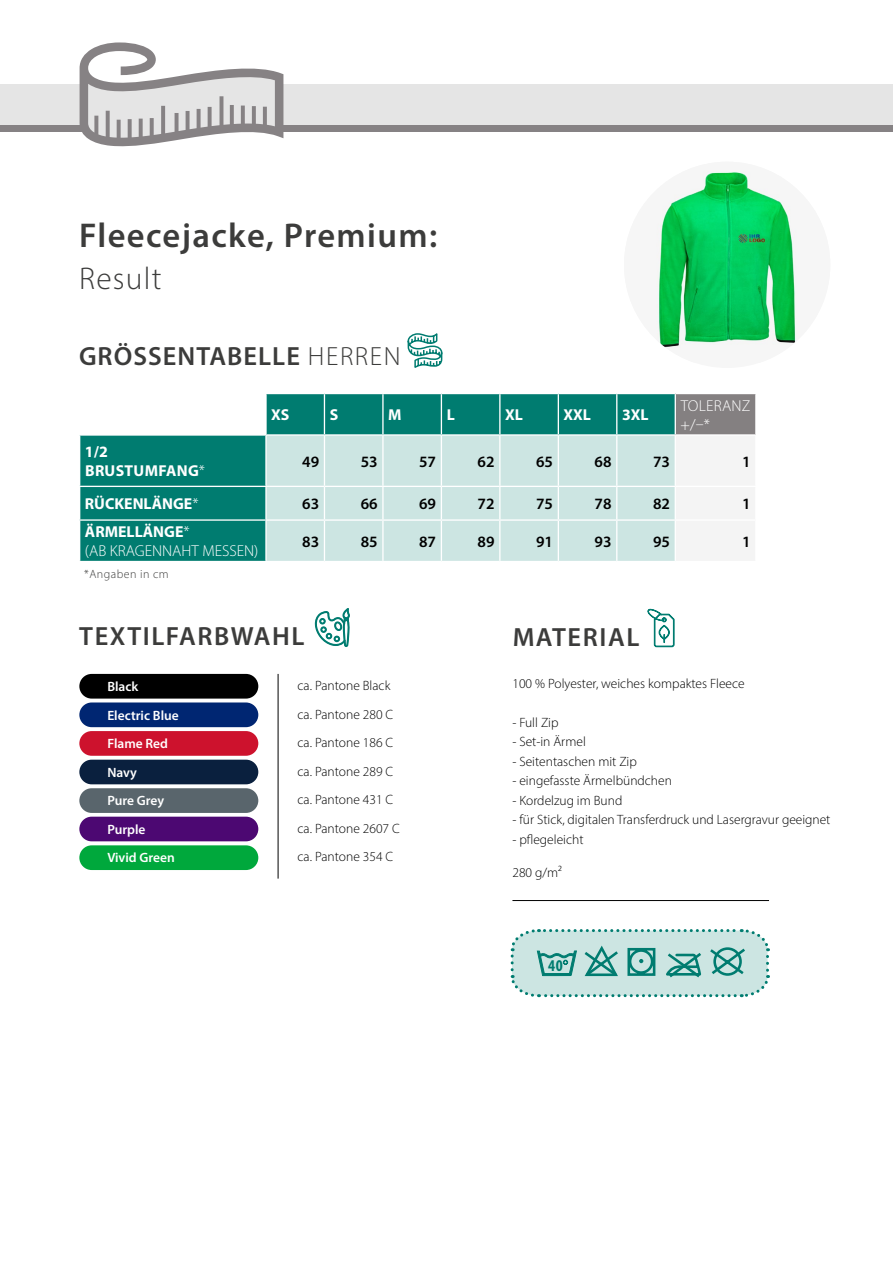
<style>
.page{position:relative;width:893px;height:1263px;background:#fff}
.page>*{position:absolute;margin:0;border:0;box-sizing:border-box;transform-origin:0 0}
.t1{font:600 34.5px "Myriad Pro";letter-spacing:.04em;color:#3c3c3b}
.t2{font:300 31.5px "Myriad Pro";letter-spacing:.04em;color:#3c3c3b}
.t3{font:600 26.4px "Myriad Pro";letter-spacing:.055em;color:#3c3c3b}
.t4{font:700 condensed 16.5px "Myriad Pro";color:#007c70}
.t5{font:600 15.9px "Myriad Pro";color:#000}
.t6{font:300 15.9px/19px "Myriad Pro";color:#fff}
.t7{font:700 15.9px "Myriad Pro";color:#fff}
.t8{font:700 15.9px/19px "Myriad Pro";letter-spacing:.02em;color:#fff}
.t9{font:300 13.5px/28.5px "Myriad Pro";color:#000}
.t10{font:600 13.5px/28.5px "Myriad Pro";color:#fff}
.t11{font:300 12px "Myriad Pro";letter-spacing:.04em;color:#3c3c3b}
.s1{font-weight:300}
.s2{font-weight:700}
</style>
<div class="page">
<svg style="left:314px;top:608px;width:36px;height:39px"></svg>
<div style="left:79px;top:845px;width:179px;height:25px;background:#00a83c;border-radius:12px"></div>
<div style="left:79px;top:817px;width:179px;height:24px;background:#4c0872;border-radius:12px"></div>
<hr style="left:278px;top:674px;width:1px;height:204px;background:#000">
<div style="left:79px;top:702px;width:179px;height:25px;background:#002672;border-radius:12px"></div>
<div style="left:79px;top:674px;width:179px;height:25px;background:#000;border-radius:12px"></div>
<div style="left:79px;top:760px;width:179px;height:24px;background:#0a203e;border-radius:12px"></div>
<div style="left:79px;top:731px;width:179px;height:25px;background:#cd122d;border-radius:12px"></div>
<div style="left:79px;top:788px;width:179px;height:25px;background:#59656c;border-radius:12px"></div>
<hr style="left:512px;top:900px;width:257px;height:1px;background:#000">
<svg style="left:647px;top:608px;width:28px;height:40px"></svg>
<svg style="left:80px;top:394px;width:595px;height:167px;fill:#007c70"></svg>
<div style="left:675px;top:393px;width:81px;height:42px;background:#848081"></div>
<div style="left:267px;top:436px;width:408px;height:125px;background:#cce5e2"></div>
<div style="left:676px;top:436px;width:79px;height:124px;background:#f4f4f4"></div>
<hr style="left:79px;top:434px;width:187px;height:2px;background:#fff">
<hr style="left:79px;top:486px;width:187px;height:1px;background:#fff">
<hr style="left:79px;top:519px;width:187px;height:2px;background:#fff">
<hr style="left:265px;top:394px;width:2px;height:40px;background:#fff">
<hr style="left:324px;top:394px;width:1px;height:40px;background:#fff">
<hr style="left:382px;top:394px;width:2px;height:40px;background:#fff">
<hr style="left:441px;top:394px;width:1px;height:40px;background:#fff">
<hr style="left:499px;top:394px;width:1px;height:40px;background:#fff">
<hr style="left:558px;top:394px;width:1px;height:40px;background:#fff">
<hr style="left:616px;top:394px;width:1px;height:40px;background:#fff">
<hr style="left:675px;top:393px;width:82px;height:1px;background:#fff">
<hr style="left:675px;top:394px;width:1px;height:40px;background:#fff">
<hr style="left:755px;top:394px;width:2px;height:40px;background:#fff">
<hr style="left:266px;top:434px;width:58px;height:2px;background:#fff">
<hr style="left:265px;top:436px;width:2px;height:50px;background:#fff">
<hr style="left:324px;top:434px;width:59px;height:2px;background:#fff">
<hr style="left:324px;top:436px;width:1px;height:50px;background:#fff">
<hr style="left:383px;top:434px;width:58px;height:2px;background:#fff">
<hr style="left:382px;top:436px;width:2px;height:50px;background:#fff">
<hr style="left:441px;top:434px;width:59px;height:2px;background:#fff">
<hr style="left:441px;top:436px;width:1px;height:50px;background:#fff">
<hr style="left:500px;top:434px;width:58px;height:2px;background:#fff">
<hr style="left:499px;top:436px;width:1px;height:50px;background:#fff">
<hr style="left:558px;top:434px;width:59px;height:2px;background:#fff">
<hr style="left:558px;top:436px;width:1px;height:50px;background:#fff">
<hr style="left:617px;top:434px;width:58px;height:2px;background:#fff">
<hr style="left:675px;top:434px;width:82px;height:2px;background:#fff">
<hr style="left:266px;top:486px;width:58px;height:1px;background:#fff">
<hr style="left:265px;top:487px;width:2px;height:32px;background:#fff">
<hr style="left:324px;top:486px;width:59px;height:1px;background:#fff">
<hr style="left:324px;top:487px;width:1px;height:32px;background:#fff">
<hr style="left:383px;top:486px;width:58px;height:1px;background:#fff">
<hr style="left:382px;top:487px;width:2px;height:32px;background:#fff">
<hr style="left:441px;top:486px;width:59px;height:1px;background:#fff">
<hr style="left:441px;top:487px;width:1px;height:32px;background:#fff">
<hr style="left:500px;top:486px;width:58px;height:1px;background:#fff">
<hr style="left:499px;top:487px;width:1px;height:32px;background:#fff">
<hr style="left:558px;top:486px;width:59px;height:1px;background:#fff">
<hr style="left:558px;top:487px;width:1px;height:32px;background:#fff">
<hr style="left:617px;top:486px;width:58px;height:1px;background:#fff">
<hr style="left:675px;top:486px;width:82px;height:1px;background:#fff">
<hr style="left:266px;top:519px;width:58px;height:2px;background:#fff">
<hr style="left:265px;top:521px;width:2px;height:40px;background:#fff">
<hr style="left:324px;top:519px;width:59px;height:2px;background:#fff">
<hr style="left:324px;top:521px;width:1px;height:40px;background:#fff">
<hr style="left:383px;top:519px;width:58px;height:2px;background:#fff">
<hr style="left:382px;top:521px;width:2px;height:40px;background:#fff">
<hr style="left:441px;top:519px;width:59px;height:2px;background:#fff">
<hr style="left:441px;top:521px;width:1px;height:40px;background:#fff">
<hr style="left:500px;top:519px;width:58px;height:2px;background:#fff">
<hr style="left:499px;top:521px;width:1px;height:40px;background:#fff">
<hr style="left:558px;top:519px;width:59px;height:2px;background:#fff">
<hr style="left:558px;top:521px;width:1px;height:40px;background:#fff">
<hr style="left:617px;top:519px;width:58px;height:2px;background:#fff">
<hr style="left:675px;top:519px;width:82px;height:2px;background:#fff">
<hr style="left:616px;top:436px;width:1px;height:50px;background:#fff">
<hr style="left:616px;top:487px;width:1px;height:32px;background:#fff">
<hr style="left:616px;top:521px;width:1px;height:40px;background:#fff">
<svg style="left:407px;top:333px;width:36px;height:35px"></svg>
<svg style="left:510px;top:929px;width:260px;height:69px;background:#b2d7d3"></svg>
<div style="left:0;top:112px;width:893px;height:20px;background:#868284"></div>
<div style="left:0;top:84px;width:893px;height:40px;background:#e5e5e5"></div>
<svg style="left:80px;top:42px;width:203px;height:105px"></svg>
<img style="left:656px;top:171px;width:140px;height:177px">
<h1 class="t1" style="left:79px;top:213px;width:360px">Fleecejacke, Premium:</h1>
<h2 class="t2" style="left:79px;top:260px;width:84px">Result</h2>
<h3 class="t3" style="left:79px;top:339px;width:323px">GRÖSSENTABELLE <span class="s1">HERREN</span></h3>
<p class="t7" style="left:271px;top:404px;width:20px">XS</p>
<p class="t7" style="left:330px;top:404px;width:10px">S</p>
<p class="t7" style="left:388px;top:404px;width:15px">M</p>
<p class="t7" style="left:447px;top:404px;width:10px">L</p>
<p class="t7" style="left:505px;top:404px;width:19px">XL</p>
<p class="t7" style="left:564px;top:404px;width:29px">XXL</p>
<p class="t7" style="left:622px;top:404px;width:28px">3XL</p>
<p class="t6" style="left:681px;top:396px;width:71px">TOLERANZ +/–*</p>
<p class="t8" style="left:85px;top:442px;width:122px">1/2<br>BRUSTUMFANG<span class="s1">*</span></p>
<p class="t5" style="left:302px;top:451px;width:18px">49</p>
<p class="t5" style="left:361px;top:451px;width:18px">53</p>
<p class="t5" style="left:419px;top:451px;width:18px">57</p>
<p class="t5" style="left:478px;top:451px;width:18px">62</p>
<p class="t5" style="left:536px;top:451px;width:18px">65</p>
<p class="t5" style="left:595px;top:451px;width:18px">68</p>
<p class="t5" style="left:653px;top:451px;width:18px">73</p>
<p class="t5" style="left:742px;top:451px;width:10px">1</p>
<p class="t7" style="left:85px;top:493px;width:115px">RÜCKENLÄNGE<span class="s1">*</span></p>
<p class="t5" style="left:302px;top:494px;width:18px">63</p>
<p class="t5" style="left:361px;top:494px;width:18px">66</p>
<p class="t5" style="left:419px;top:494px;width:18px">69</p>
<p class="t5" style="left:478px;top:494px;width:18px">72</p>
<p class="t5" style="left:536px;top:494px;width:18px">75</p>
<p class="t5" style="left:595px;top:494px;width:18px">78</p>
<p class="t5" style="left:653px;top:494px;width:18px">82</p>
<p class="t5" style="left:742px;top:494px;width:10px">1</p>
<p class="t6" style="left:85px;top:522px;width:175px"><span class="s2">ÄRMELLÄNGE</span>*<br>(AB KRAGENNAHT MESSEN)</p>
<p class="t5" style="left:302px;top:531px;width:18px">83</p>
<p class="t5" style="left:361px;top:531px;width:18px">85</p>
<p class="t5" style="left:419px;top:531px;width:18px">87</p>
<p class="t5" style="left:478px;top:531px;width:18px">89</p>
<p class="t5" style="left:536px;top:531px;width:18px">91</p>
<p class="t5" style="left:595px;top:531px;width:18px">93</p>
<p class="t5" style="left:653px;top:531px;width:18px">95</p>
<p class="t5" style="left:742px;top:531px;width:10px">1</p>
<p class="t11" style="left:84px;top:567px;width:86px">*Angaben in cm</p>
<h3 class="t3" style="left:79px;top:619px;width:227px">TEXTILFARBWAHL</h3>
<p class="t9" style="left:298px;top:671px;width:104px">ca. Pantone Black ca. Pantone 280 C ca. Pantone 186 C ca. Pantone 289 C ca. Pantone 431 C ca. Pantone 2607 C ca. Pantone 354 C</p>
<p class="t10" style="left:107px;top:672px;width:73px">Black<br>Electric Blue<br>Flame Red<br>Navy<br>Pure Grey<br>Purple<br>Vivid Green</p>
<h3 class="t3" style="left:513px;top:620px;width:128px">MATERIAL</h3>
<p class="t9" style="left:512px;top:669px;width:234px">100 % Polyester, weiches kompaktes Fleece</p>
<p class="t9" style="left:512px;top:708px;width:48px">- Full Zip</p>
<p class="t9" style="left:512px;top:727px;width:75px">- Set-in Ärmel</p>
<p class="t9" style="left:512px;top:747px;width:126px">- Seitentaschen mit Zip</p>
<p class="t9" style="left:512px;top:766px;width:161px">- eingefasste Ärmelbündchen</p>
<p class="t9" style="left:512px;top:786px;width:111px">- Kordelzug im Bund</p>
<p class="t9" style="left:512px;top:805px;width:320px">- für Stick, digitalen Transferdruck und Lasergravur geeignet</p>
<p class="t9" style="left:512px;top:825px;width:73px">- pflegeleicht</p>
<p class="t9" style="left:512px;top:858px;width:51px">280 g/m²</p>
<p class="t4" style="left:548px;top:955px;width:16px">40</p>
</div>
